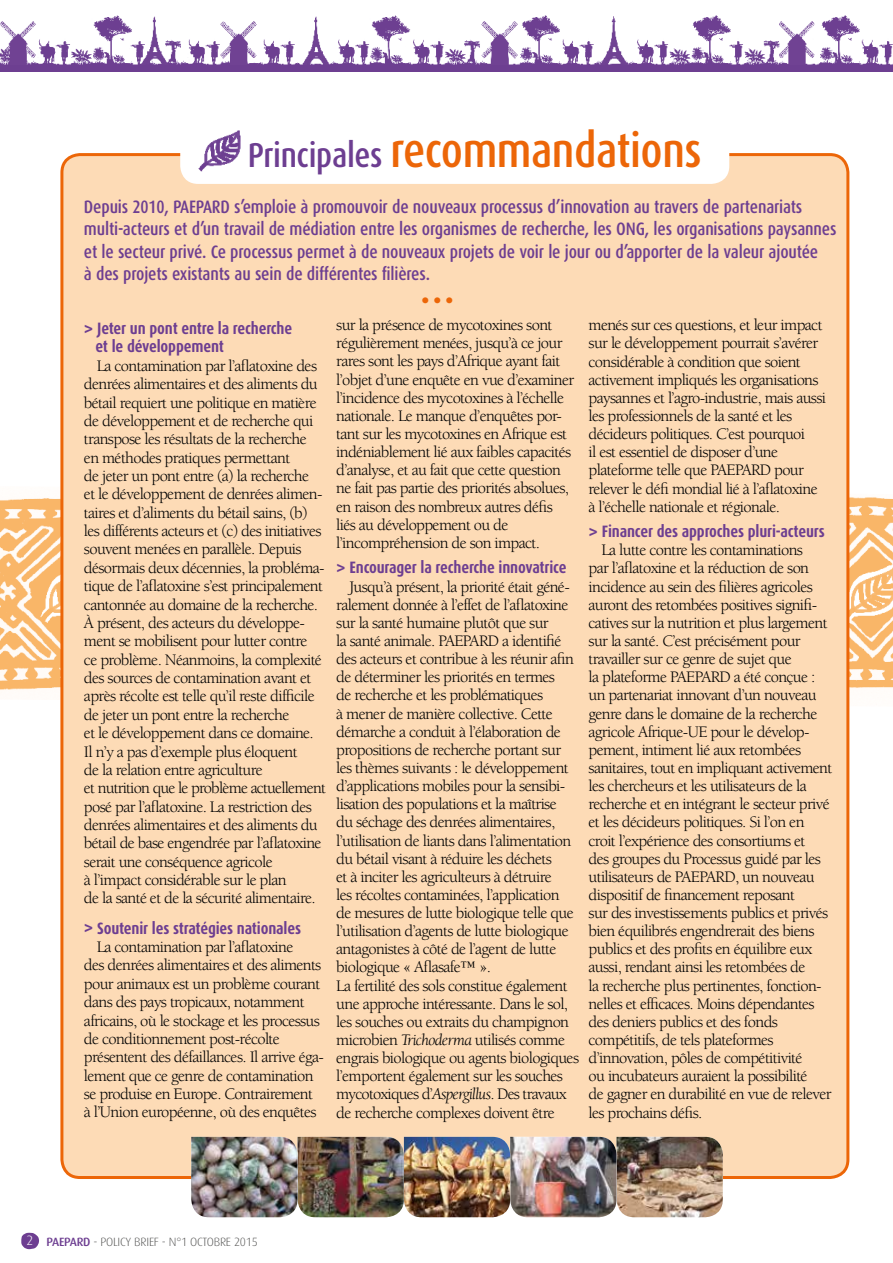
<style>
.page{position:relative;width:893px;height:1263px;background:#fff}
.page>*{position:absolute;margin:0;border:0;box-sizing:border-box;transform-origin:0 0}
.t1{font:500 48px "Dax Condensed";letter-spacing:-.01em;color:#ec6608}
.t2{font:700 36px "Dax Condensed";color:#ec6608}
.t3{font:500 18px/22.5px "Dax Condensed";letter-spacing:-.01em;color:#6d3e91}
.t4{font:16.5px/18.1px "Berkeley";letter-spacing:-.04em;color:#000}
.t5{font:700 16.5px/18.3px "Dax Condensed";letter-spacing:-.01em;color:#6d3e91}
.t6{font:300 12px "Dax OT";letter-spacing:-.02em;color:#575756}
.s1{font-size:34.5px;color:#6d3e91}
.s2{font-size:21px}
.s3{font-style:italic}
.s4{font-size:13.5px;color:#fff}
.s5{font-weight:500;color:#6d3e91}
</style>
<div class="page">
<svg style="left:21px;top:1232px;width:18px;height:17px"></svg>
<img style="left:0;top:486px;width:893px;height:220px">
<div style="left:62px;top:155px;width:786px;height:1022px;background:#fddbb6;border-radius:18px"></div>
<div style="left:180px;top:130px;width:549px;height:54px;background:#fff;border-radius:18px"></div>
<img style="left:198px;top:130px;width:43px;height:42px">
<img style="left:191px;top:1137px;width:532px;height:80px">
<img style="left:0;top:15px;width:893px;height:56px">
<h1 class="t1" style="left:248px;top:124px;width:456px"><span class="s1">Principales</span> recommandations</h1>
<p class="t3" style="left:84px;top:195px;width:754px">Depuis 2010, PAEPARD s’emploie à promouvoir de nouveaux processus d’innovation au travers de partenariats multi-acteurs et d’un travail de médiation entre les organismes de recherche, les ONG, les organisations paysannes et le secteur privé. Ce processus permet à de nouveaux projets de voir le jour ou d’apporter de la valeur ajoutée<br>à des projets existants au sein de différentes filières.</p>
<h2 class="t2" style="left:421px;top:271px;width:35px">...</h2>
<p class="t5" style="left:95px;top:319px;width:198px;text-indent:-11px"><span class="s2">&gt;</span> Jeter un pont entre la recherche et le développement</p>
<p class="t4" style="left:84px;top:357px;width:243px;text-indent:13px">La contamination par l’aflatoxine des denrées alimentaires et des aliments du bétail requiert une politique en matière de développement et de recherche qui transpose les résultats de la recherche en méthodes pratiques permettant<br>de jeter un pont entre (a) la recherche<br>et le développement de denrées alimen&shy;taires et d’aliments du bétail sains, (b) les différents acteurs et (c) des initiatives souvent menées en parallèle. Depuis désormais deux décennies, la probléma&shy;tique de l’aflatoxine s’est principalement cantonnée au domaine de la recherche.<br>À présent, des acteurs du développe&shy;ment se mobilisent pour lutter contre<br>ce problème. Néanmoins, la complexité des sources de contamination avant et après récolte est telle qu’il reste difficile de jeter un pont entre la recherche<br>et le développement dans ce domaine.<br>Il n’y a pas d’exemple plus éloquent<br>de la relation entre agriculture<br>et nutrition que le problème actuellement posé par l’aflatoxine. La restriction des denrées alimentaires et des aliments du bétail de base engendrée par l’aflatoxine serait une conséquence agricole<br>à l’impact considérable sur le plan<br>de la santé et de la sécurité alimentaire.</p>
<p class="t5" style="left:84px;top:919px;width:219px"><span class="s2">&gt;</span> Soutenir les stratégies nationales</p>
<p class="t4" style="left:84px;top:938px;width:241px;text-indent:13px">La contamination par l’aflatoxine<br>des denrées alimentaires et des aliments pour animaux est un problème courant dans des pays tropicaux, notamment africains, où le stockage et les processus de conditionnement post-récolte présentent des défaillances. Il arrive éga&shy;lement que ce genre de contamination se produise en Europe. Contrairement à l’Union européenne, où des enquêtes</p>
<p class="t4" style="left:336px;top:316px;width:239px">sur la présence de mycotoxines sont régulièrement menées, jusqu’à ce jour rares sont les pays d’Afrique ayant fait l’objet d’une enquête en vue d’examiner l’incidence des mycotoxines à l’échelle nationale. Le manque d’enquêtes por&shy;tant sur les mycotoxines en Afrique est indéniablement lié aux faibles capacités d’analyse, et au fait que cette question ne fait pas partie des priorités absolues, en raison des nombreux autres défis liés au développement ou de l’incompréhension de son impact.</p>
<p class="t5" style="left:336px;top:559px;width:232px"><span class="s2">&gt;</span> Encourager la recherche innovatrice</p>
<p class="t4" style="left:336px;top:578px;width:244px;text-indent:13px">Jusqu’à présent, la priorité était géné&shy;ralement donnée à l’effet de l’aflatoxine sur la santé humaine plutôt que sur<br>la santé animale. PAEPARD a identifié des acteurs et contribue à les réunir afin de déterminer les priorités en termes<br>de recherche et les problématiques<br>à mener de manière collective. Cette démarche a conduit à l’élaboration de propositions de recherche portant sur les thèmes suivants : le développement d’applications mobiles pour la sensibi&shy;lisation des populations et la maîtrise<br>du séchage des denrées alimentaires, l’utilisation de liants dans l’alimentation du bétail visant à réduire les déchets<br>et à inciter les agriculteurs à détruire<br>les récoltes contaminées, l’application<br>de mesures de lutte biologique telle que l’utilisation d’agents de lutte biologique antagonistes à côté de l’agent de lutte biologique « Aflasafe™ ».<br>La fertilité des sols constitue également une approche intéressante. Dans le sol, les souches ou extraits du champignon microbien <span class="s3">Trichoderma</span> utilisés comme engrais biologique ou agents biologiques l’emportent également sur les souches mycotoxiques d’<span class="s3">Aspergillus</span>. Des travaux de recherche complexes doivent être</p>
<p class="t4" style="left:589px;top:316px;width:239px">menés sur ces questions, et leur impact sur le développement pourrait s’avérer considérable à condition que soient activement impliqués les organisations paysannes et l’agro-industrie, mais aussi les professionnels de la santé et les décideurs politiques. C’est pourquoi<br>il est essentiel de disposer d’une plateforme telle que PAEPARD pour relever le défi mondial lié à l’aflatoxine à l’échelle nationale et régionale.</p>
<p class="t5" style="left:589px;top:522px;width:238px"><span class="s2">&gt;</span> Financer des approches pluri-acteurs</p>
<p class="t4" style="left:589px;top:541px;width:245px;text-indent:13px">La lutte contre les contaminations<br>par l’aflatoxine et la réduction de son incidence au sein des filières agricoles auront des retombées positives signifi&shy;catives sur la nutrition et plus largement sur la santé. C’est précisément pour travailler sur ce genre de sujet que<br>la plateforme PAEPARD a été conçue : un partenariat innovant d’un nouveau genre dans le domaine de la recherche agricole Afrique-UE pour le dévelop&shy;pement, intiment lié aux retombées sanitaires, tout en impliquant activement les chercheurs et les utilisateurs de la recherche et en intégrant le secteur privé et les décideurs politiques. Si l’on en croit l’expérience des consortiums et<br>des groupes du Processus guidé par les utilisateurs de PAEPARD, un nouveau dispositif de financement reposant<br>sur des investissements publics et privés bien équilibrés engendrerait des biens publics et des profits en équilibre eux aussi, rendant ainsi les retombées de<br>la recherche plus pertinentes, fonction&shy;nelles et efficaces. Moins dépendantes des deniers publics et des fonds compétitifs, de tels plateformes d’innovation, pôles de compétitivité<br>ou incubateurs auraient la possibilité<br>de gagner en durabilité en vue de relever les prochains défis.</p>
<p class="t6" style="left:27px;top:1235px;width:233px"><span class="s4">2</span> <span class="s5">PAEPARD</span> - POLICY BRIEF - N°1 OCTOBRE 2015</p>
</div>
